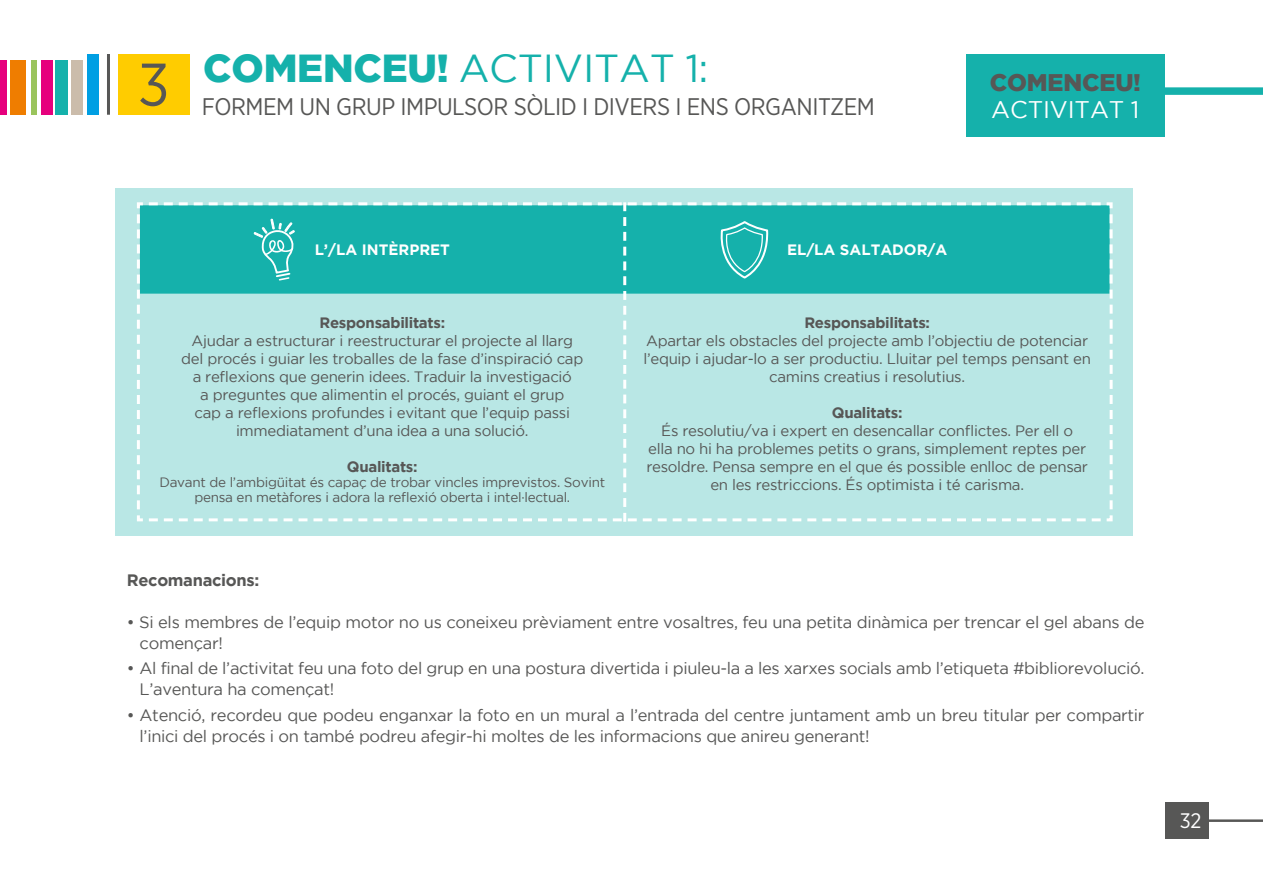
<style>
.page{position:relative;width:1263px;height:893px;background:#fff}
.page>*{position:absolute;margin:0;border:0;box-sizing:border-box;transform-origin:0 0}
.t1{font:60px "Gotham Narrow";color:#575756}
.t2{font:39px "Gotham";letter-spacing:-.005em;color:#15b1ab}
.t3{font:24px "Gotham Narrow";letter-spacing:-.02em;color:#575756}
.t4{font:24px "Gotham";letter-spacing:-.005em;color:#fff}
.t5{font:900 24px "Gotham";letter-spacing:-.005em;color:#575756}
.t6{font:21px "Gotham Narrow";color:#fff}
.t7{font:16.5px/21px "Gotham";letter-spacing:-.02em;color:#575756}
.t8{font:700 16.5px "Gotham";letter-spacing:-.02em;color:#575756}
.t9{font:15px/18px "Gotham";letter-spacing:-.02em;color:#575756;text-align:center}
.t10{font:700 15px "Gotham";letter-spacing:-.02em;color:#575756}
.t11{font:700 15px "Gotham";color:#fff}
.t12{font:13.5px/15px "Gotham";letter-spacing:-.02em;color:#575756;text-align:center}
.s1{font-weight:900}
</style>
<div class="page">
<hr style="left:1185px;top:819px;width:78px;height:3px;background:#575756">
<div style="left:1165px;top:802px;width:43px;height:37px;background:#575756"></div>
<hr style="left:107px;top:54px;width:3px;height:61px;background:#575756">
<div style="left:87px;top:54px;width:12px;height:61px;background:#009fe3"></div>
<div style="left:71px;top:60px;width:12px;height:55px;background:#cbbcab"></div>
<div style="left:55px;top:60px;width:12px;height:55px;background:#15b1ab"></div>
<div style="left:41px;top:60px;width:12px;height:55px;background:#e6007d"></div>
<div style="left:31px;top:60px;width:6px;height:55px;background:#9ac45c"></div>
<div style="left:10px;top:60px;width:16px;height:55px;background:#ef7d00"></div>
<div style="left:0;top:60px;width:7px;height:55px;background:#e6007d"></div>
<div style="left:118px;top:54px;width:72px;height:61px;background:#fc0"></div>
<div style="left:1098px;top:87px;width:165px;height:8px;background:#15b1ab"></div>
<div style="left:966px;top:54px;width:198px;height:83px;background:#15b1ab"></div>
<div style="left:116px;top:188px;width:1017px;height:347px;background:#b9e7e5"></div>
<svg style="left:146px;top:202px;width:958px;height:320px"></svg>
<h2 class="t2" style="left:203px;top:47px;width:507px"><span class="s1">COMENCEU!</span> ACTIVITAT 1:</h2>
<h3 class="t3" style="left:202px;top:91px;width:674px">FORMEM UN GRUP IMPULSOR SÒLID I DIVERS I ENS ORGANITZEM</h3>
<h1 class="t1" style="left:138px;top:47px;width:33px">3</h1>
<h3 class="t5" style="left:990px;top:68px;width:153px">COMENCEU!</h3>
<h3 class="t4" style="left:991px;top:96px;width:150px">ACTIVITAT 1</h3>
<p class="t11" style="left:315px;top:241px;width:137px">L’/LA INTÈRPRET</p>
<p class="t11" style="left:787px;top:241px;width:162px">EL/LA SALTADOR/A</p>
<p class="t10" style="left:319px;top:314px;width:127px">Responsabilitats:</p>
<p class="t9" style="left:181px;top:331px;width:403px">Ajudar a estructurar i reestructurar el projecte al llarg del procés i guiar les troballes de la fase d’inspiració cap a reflexions que generin idees. Traduir la investigació<br>a preguntes que alimentin el procés, guiant el grup<br>cap a reflexions profundes i evitant que l’equip passi immediatament d’una idea a una solució.</p>
<p class="t10" style="left:347px;top:458px;width:72px">Qualitats:</p>
<p class="t12" style="left:159px;top:474px;width:447px">Davant de l’ambigüitat és capaç de trobar vincles imprevistos. Sovint pensa en metàfores i adora la reflexió oberta i intel·lectual.</p>
<p class="t10" style="left:804px;top:314px;width:127px">Responsabilitats:</p>
<p class="t9" style="left:643px;top:331px;width:449px">Apartar els obstacles del projecte amb l’objectiu de potenciar l’equip i ajudar-lo a ser productiu. Lluitar pel temps pensant en camins creatius i resolutius.</p>
<p class="t10" style="left:832px;top:404px;width:72px">Qualitats:</p>
<p class="t9" style="left:646px;top:421px;width:443px">És resolutiu/va i expert en desencallar conflictes. Per ell o<br>ella no hi ha problemes petits o grans, simplement reptes per resoldre. Pensa sempre en el que és possible enlloc de pensar en les restriccions. És optimista i té carisma.</p>
<p class="t8" style="left:127px;top:571px;width:134px">Recomanacions:</p>
<p class="t7" style="left:140px;top:611px;width:1006px;text-indent:-13px">• Si els membres de l’equip motor no us coneixeu prèviament entre vosaltres, feu una petita dinàmica per trencar el gel abans de començar!</p>
<p class="t7" style="left:140px;top:658px;width:1006px;text-indent:-13px">• Al final de l’activitat feu una foto del grup en una postura divertida i piuleu-la a les xarxes socials amb l’etiqueta #bibliorevolució.<br>L’aventura ha començat!</p>
<p class="t7" style="left:140px;top:704px;width:1006px;text-indent:-13px">• Atenció, recordeu que podeu enganxar la foto en un mural a l’entrada del centre juntament amb un breu titular per compartir l’inici del procés i on també podreu afegir-hi moltes de les informacions que anireu generant!</p>
<h3 class="t6" style="left:1180px;top:808px;width:23px">32</h3>
</div>
